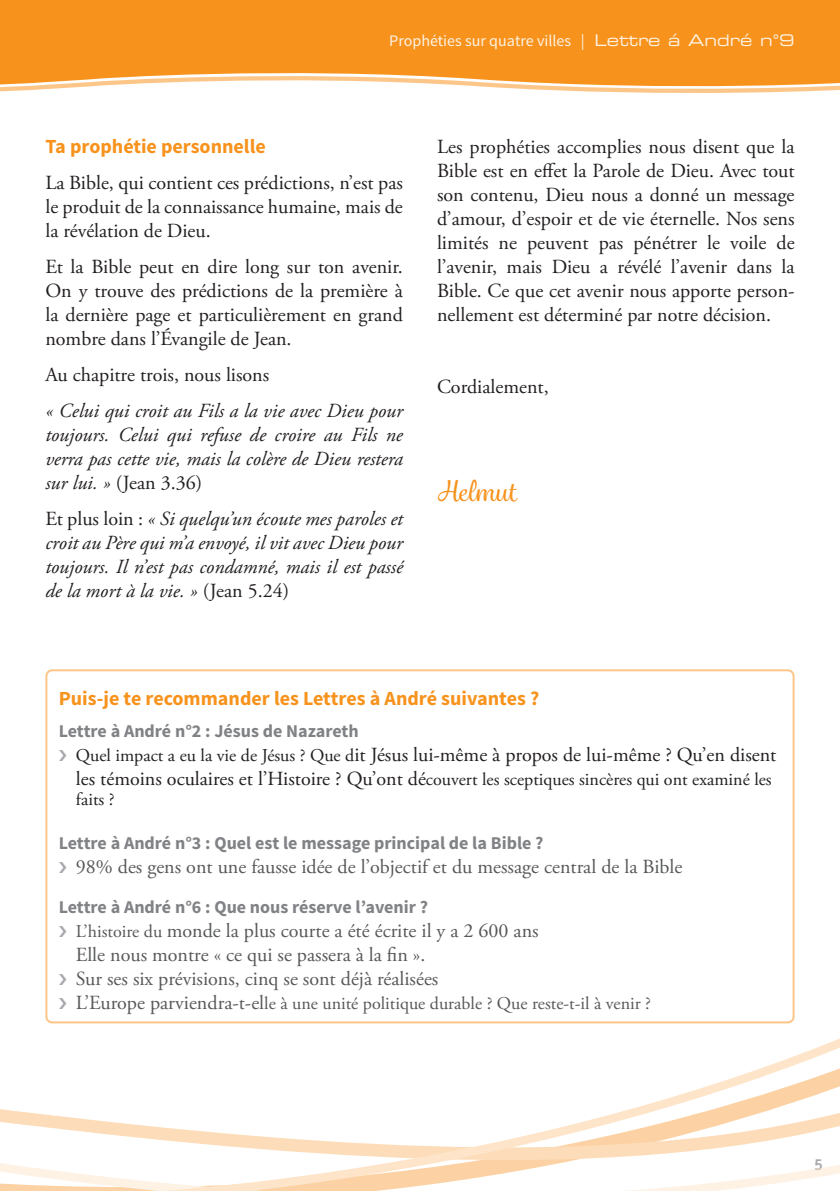
<style>
.page{position:relative;width:840px;height:1191px;background:#fff}
.page>*{position:absolute;margin:0;border:0;box-sizing:border-box;transform-origin:0 0}
.AB_11_Helmut_-_franz{font:500 28px "Grafolita Script";color:#f7931d}
.AB_02_Grundtext_-_fr{font:20px/24px "Adobe Garamond Pro";color:#231f20;text-align:justify}
.AB_02_Grundtext_Bibe{font:italic 20px/24px "Adobe Garamond Pro";color:#231f20;text-align:justify}
.AB_10_AB_Empfehlunge{font:20px/24px "Adobe Garamond Pro";color:#57585a}
.AB_10_AB_Empfehlunge-2{font:20px "Adobe Garamond Pro";color:#231f20}
.AB_10_AB_Empfehlunge-3{font:700 20px "Source Sans Pro";color:#f7931d}
.AB_03_Zwischenübersc{font:700 20px "Source Sans Pro";color:#f7931d}
.AB_10_AB_Empfehlunge-4{font:700 18px "Source Sans Pro";color:#808285}
.AB_10_AB_Empfehlunge-5{font:18px/20px "Adobe Garamond Pro";color:#231f20}
.AB_10_AB_Empfehlunge-6{font:18px "Adobe Garamond Pro";color:#57585a}
.AB_-_Kopfzeile_-_Tit{font:16px "Source Sans Pro";color:#fef2e3}
.t1{font:700 16px "Officina Sans";color:#a8a9ad}
.s1{font-family:"Eurostile LT Std Ex 2"}
.s2{font-style:normal}
.s3{font-size:18px}
.s4{font-size:20px}
</style>
<div class="page">
<svg style="left:0;top:0;width:839px;height:93px;background:#f89f37"></svg>
<svg style="left:0;top:748px;width:839px;height:443px"></svg>
<div style="left:46px;top:670px;width:747px;height:352px;background:#fff;border-radius:6px"></div>
<div style="left:45px;top:669px;width:749px;height:354px;border:2px solid #fdc689;border-radius:6px"></div>
<p class="AB_-_Kopfzeile_-_Tit" style="left:389px;top:31px;width:406px">Prophéties sur quatre villes | <span class="s1">Lettre á André n°9</span></p>
<p class="AB_03_Zwischenübersc" style="left:45px;top:134px;width:222px">Ta prophétie personnelle</p>
<p class="AB_02_Grundtext_-_fr" style="left:45px;top:171px;width:359px">La Bible, qui contient ces prédictions, n’est pas le produit de la connaissance humaine, mais de la révélation de Dieu.</p>
<p class="AB_02_Grundtext_-_fr" style="left:45px;top:255px;width:359px">Et la Bible peut en dire long sur ton avenir.<br>On y trouve des prédictions de la première à la dernière page et particulièrement en grand nombre dans l’Évangile de Jean.</p>
<p class="AB_02_Grundtext_-_fr" style="left:45px;top:363px;width:225px">Au chapitre trois, nous lisons</p>
<p class="AB_02_Grundtext_Bibe" style="left:45px;top:399px;width:359px">« Celui qui croit au Fils a la vie avec Dieu pour toujours. Celui qui refuse de croire au Fils ne verra pas cette vie, mais la colère de Dieu restera sur lui. » <span class="s2">(Jean 3.36)</span></p>
<p class="AB_02_Grundtext_Bibe" style="left:45px;top:507px;width:359px"><span class="s2">Et plus loin :</span> « Si quelqu’un écoute mes paroles et croit au Père qui m’a envoyé, il vit avec Dieu pour toujours. Il n’est pas condamné, mais il est passé de la mort à la vie. » <span class="s2">(Jean 5.24)</span></p>
<p class="AB_02_Grundtext_-_fr" style="left:437px;top:135px;width:359px">Les prophéties accomplies nous disent que la Bible est en effet la Parole de Dieu. Avec tout son contenu, Dieu nous a donné un message d’amour, d’espoir et de vie éternelle. Nos sens limités ne peuvent pas pénétrer le voile de l’avenir, mais Dieu a révélé l’avenir dans la Bible. Ce que cet avenir nous apporte person&shy;nellement est déterminé par notre décision.</p>
<p class="AB_02_Grundtext_-_fr" style="left:437px;top:375px;width:113px">Cordialement,</p>
<p class="AB_11_Helmut_-_franz" style="left:437px;top:473px;width:80px">Helmut</p>
<p class="AB_10_AB_Empfehlunge-3" style="left:59px;top:686px;width:482px">Puis-je te recommander les Lettres à André suivantes ?</p>
<p class="AB_10_AB_Empfehlunge-4" style="left:59px;top:719px;width:301px">Lettre à André n°2 : Jésus de Nazareth</p>
<p class="AB_10_AB_Empfehlunge-2" style="left:76px;top:742px;width:701px"><span class="s3">Quel impact a eu la vie de Jésus ? Que d</span>it Jésus lui-même à propos de lui-même ? Qu’en disent</p>
<p class="AB_10_AB_Empfehlunge-5" style="left:76px;top:769px;width:697px"><span class="s4">les témoins oculaires et l’Histoire ? Qu’ont dé</span>couvert les sceptiques sincères qui ont examiné les faits ?</p>
<p class="AB_10_AB_Empfehlunge-4" style="left:59px;top:831px;width:486px">Lettre à André n°3 : Quel est le message principal de la Bible ?</p>
<p class="AB_10_AB_Empfehlunge" style="left:76px;top:855px;width:607px">98% des gens ont une fausse idée de l’objectif et du message central de la Bible</p>
<p class="AB_10_AB_Empfehlunge-4" style="left:59px;top:895px;width:371px">Lettre à André n°6 : Que nous réserve l’avenir ?</p>
<p class="AB_10_AB_Empfehlunge" style="left:76px;top:919px;width:464px"><span class="s3">L’histoire du</span> monde la plus courte a été écrite il y a 2 600 ans<br>Elle nous montre « ce qui se passera à la fin ».</p>
<p class="AB_10_AB_Empfehlunge" style="left:76px;top:967px;width:364px">Sur ses six prévisions, cinq se sont déjà réalisées</p>
<p class="AB_10_AB_Empfehlunge-6" style="left:76px;top:992px;width:576px"><span class="s4">L’Europe parviendra-t-el</span>le à une unité politique durable ? Que reste-t-il à venir ?</p>
<p class="t1" style="left:813px;top:1154px;width:10px">5</p>
</div>
